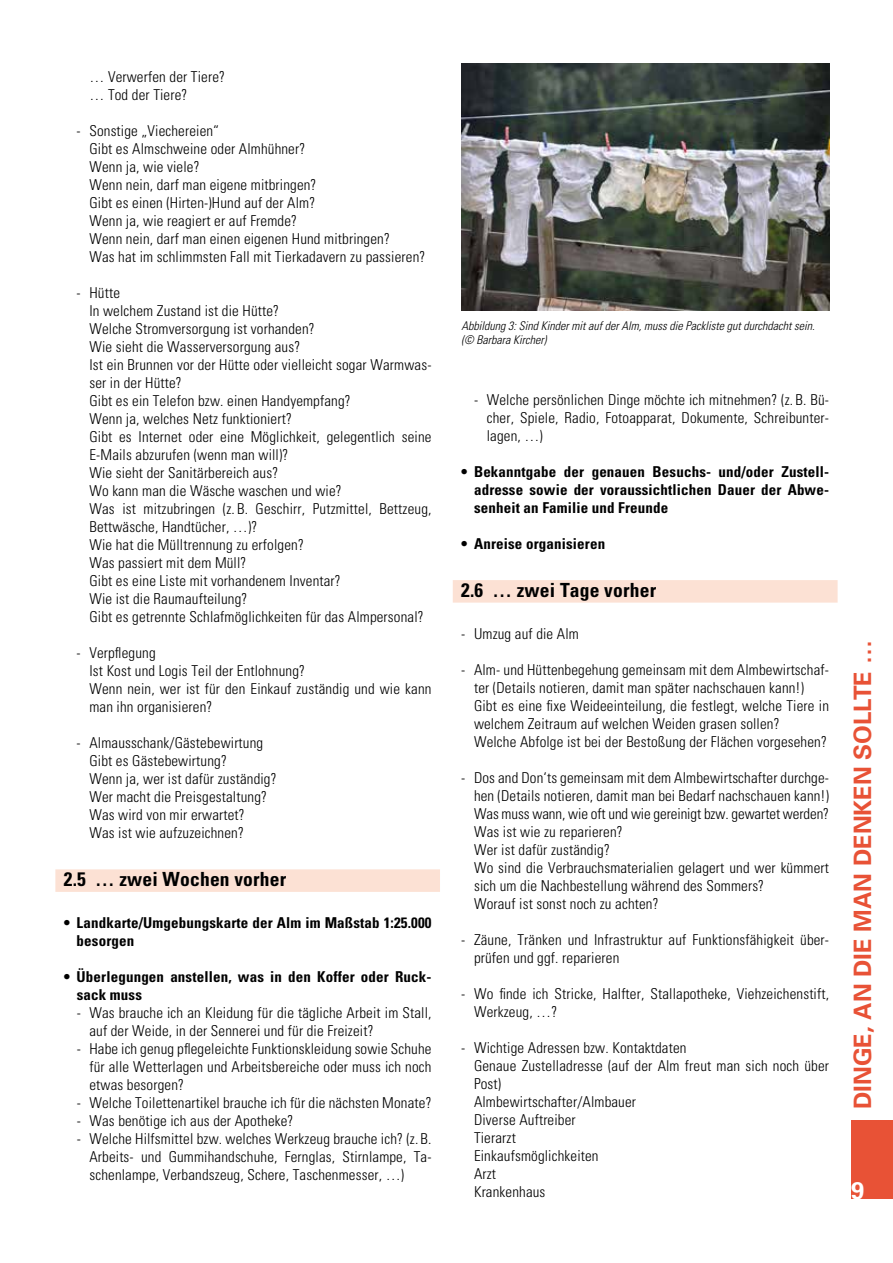
<style>
.page{position:relative;width:893px;height:1263px;background:#fff}
.page>*{position:absolute;margin:0;border:0;box-sizing:border-box;transform-origin:0 0}
.t1{font:700 24px "Univers";color:#e85236}
.t2{font:700 24px "Univers";color:#fff}
.t3{font:700 condensed 19.5px "Univers";letter-spacing:.01em;color:#000}
.t4{font:300 condensed 15px/18px "Univers";letter-spacing:.01em;color:#000}
.t5{font:700 condensed 15px/18px "Univers";letter-spacing:.01em;color:#000}
.t6{font:italic 300 condensed 12px/14.4px "Univers";color:#000}
</style>
<div class="page">
<div style="left:851px;top:1120px;width:42px;height:79px;background:#e85236"></div>
<div style="left:453px;top:580px;width:385px;height:23px;background:#fce1d4"></div>
<div style="left:55px;top:869px;width:385px;height:23px;background:#fce1d4"></div>
<img style="left:461px;top:64px;width:368px;height:246px">
<p class="t4" style="left:89px;top:67px;width:137px">… Verwerfen der Tiere? … Tod der Tiere?</p>
<p class="t4" style="left:89px;top:121px;width:337px;text-indent:-13px">- Sonstige „Viechereien“<br>Gibt es Almschweine oder Almhühner?<br>Wenn ja, wie viele?<br>Wenn nein, darf man eigene mitbringen?<br>Gibt es einen (Hirten-)Hund auf der Alm?<br>Wenn ja, wie reagiert er auf Fremde?<br>Wenn nein, darf man einen eigenen Hund mitbringen?<br>Was hat im schlimmsten Fall mit Tierkadavern zu passieren?</p>
<p class="t4" style="left:89px;top:283px;width:344px;text-indent:-13px">- Hütte<br>In welchem Zustand ist die Hütte?<br>Welche Stromversorgung ist vorhanden?<br>Wie sieht die Wasserversorgung aus?<br>Ist ein Brunnen vor der Hütte oder vielleicht sogar Warmwas&shy;ser in der Hütte?<br>Gibt es ein Telefon bzw. einen Handyempfang?<br>Wenn ja, welches Netz funktioniert?<br>Gibt es Internet oder eine Möglichkeit, gelegentlich seine E-Mails abzurufen (wenn man will)?<br>Wie sieht der Sanitärbereich aus?<br>Wo kann man die Wäsche waschen und wie?<br>Was ist mitzubringen (z. B. Geschirr, Putzmittel, Bettzeug, Bettwäsche, Handtücher, …)?<br>Wie hat die Mülltrennung zu erfolgen?<br>Was passiert mit dem Müll?<br>Gibt es eine Liste mit vorhandenem Inventar?<br>Wie ist die Raumaufteilung?<br>Gibt es getrennte Schlafmöglichkeiten für das Almpersonal?</p>
<p class="t4" style="left:89px;top:643px;width:344px;text-indent:-13px">- Verpflegung<br>Ist Kost und Logis Teil der Entlohnung?<br>Wenn nein, wer ist für den Einkauf zuständig und wie kann man ihn organisieren?</p>
<p class="t4" style="left:89px;top:733px;width:189px;text-indent:-13px">- Almausschank/Gästebewirtung<br>Gibt es Gästebewirtung?<br>Wenn ja, wer ist dafür zuständig?<br>Wer macht die Preisgestaltung?<br>Was wird von mir erwartet?<br>Was ist wie aufzuzeichnen?</p>
<h2 class="t3" style="left:64px;top:867px;width:224px">2.5 … zwei Wochen vorher</h2>
<p class="t5" style="left:77px;top:913px;width:356px;text-indent:-13px">• Landkarte/Umgebungskarte der Alm im Maßstab 1:25.000 besorgen</p>
<p class="t5" style="left:77px;top:967px;width:356px;text-indent:-13px">• Überlegungen anstellen, was in den Koffer oder Ruck&shy;sack muss</p>
<p class="t4" style="left:89px;top:1003px;width:344px;text-indent:-13px">- Was brauche ich an Kleidung für die tägliche Arbeit im Stall, auf der Weide, in der Sennerei und für die Freizeit?</p>
<p class="t4" style="left:89px;top:1039px;width:344px;text-align:justify;text-indent:-13px">- Habe ich genug pflegeleichte Funktionskleidung sowie Schuhe für alle Wetterlagen und Arbeitsbereiche oder muss ich noch etwas besorgen?</p>
<p class="t4" style="left:77px;top:1093px;width:356px">- Welche Toilettenartikel brauche ich für die nächsten Monate?</p>
<p class="t4" style="left:77px;top:1111px;width:218px">- Was benötige ich aus der Apotheke?</p>
<p class="t4" style="left:89px;top:1129px;width:344px;text-align:justify;text-indent:-13px">- Welche Hilfsmittel bzw. welches Werkzeug brauche ich? (z. B.<br>Arbeits- und Gummihandschuhe, Fernglas, Stirnlampe, Ta&shy;schenlampe, Verbandszeug, Schere, Taschenmesser, …)</p>
<p class="t6" style="left:461px;top:318px;width:355px">Abbildung 3: Sind Kinder mit auf der Alm, muss die Packliste gut durchdacht sein. (© Barbara Kircher)</p>
<p class="t4" style="left:487px;top:390px;width:344px;text-align:justify;text-indent:-13px">- Welche persönlichen Dinge möchte ich mitnehmen? (z. B. Bü&shy;cher, Spiele, Radio, Fotoapparat, Dokumente, Schreibunter&shy;lagen, …)</p>
<p class="t5" style="left:474px;top:462px;width:357px;text-align:justify;text-indent:-13px">• Bekanntgabe der genauen Besuchs- und/oder Zustell&shy;adresse sowie der voraussichtlichen Dauer der Abwe&shy;senheit an Familie und Freunde</p>
<p class="t5" style="left:461px;top:534px;width:145px">• Anreise organisieren</p>
<h2 class="t3" style="left:461px;top:578px;width:196px">2.6 … zwei Tage vorher</h2>
<p class="t4" style="left:461px;top:624px;width:119px">- Umzug auf die Alm</p>
<p class="t4" style="left:474px;top:660px;width:357px;text-indent:-13px">- Alm- und Hüttenbegehung gemeinsam mit dem Almbewirtschaf&shy;ter (Details notieren, damit man später nachschauen kann!)<br>Gibt es eine fixe Weideeinteilung, die festlegt, welche Tiere in welchem Zeitraum auf welchen Weiden grasen sollen?<br>Welche Abfolge ist bei der Bestoßung der Flächen vorgesehen?</p>
<p class="t4" style="left:474px;top:768px;width:357px;text-indent:-13px">- Dos and Don‘ts gemeinsam mit dem Almbewirtschafter durchge&shy;hen (Details notieren, damit man bei Bedarf nachschauen kann!)<br>Was muss wann, wie oft und wie gereinigt bzw. gewartet werden?<br>Was ist wie zu reparieren?<br>Wer ist dafür zuständig?<br>Wo sind die Verbrauchsmaterialien gelagert und wer kümmert sich um die Nachbestellung während des Sommers?<br>Worauf ist sonst noch zu achten?</p>
<p class="t4" style="left:474px;top:930px;width:355px;text-indent:-13px">- Zäune, Tränken und Infrastruktur auf Funktionsfähigkeit über&shy;prüfen und ggf. reparieren</p>
<p class="t4" style="left:474px;top:984px;width:357px;text-indent:-13px">- Wo finde ich Stricke, Halfter, Stallapotheke, Viehzeichenstift,<br>Werkzeug, …?</p>
<p class="t4" style="left:474px;top:1038px;width:357px;text-indent:-13px">- Wichtige Adressen bzw. Kontaktdaten<br>Genaue Zustelladresse (auf der Alm freut man sich noch über<br>Post)<br>Almbewirtschafter/Almbauer<br>Diverse Auftreiber<br>Tierarzt<br>Einkaufsmöglichkeiten<br>Arzt<br>Krankenhaus</p>
<h1 class="t1" style="left:847px;top:1109px;width:470px;rotate:-90deg">Dinge, an die man denken sollte …</h1>
<h1 class="t2" style="left:851px;top:1175px;width:15px">9</h1>
</div>
